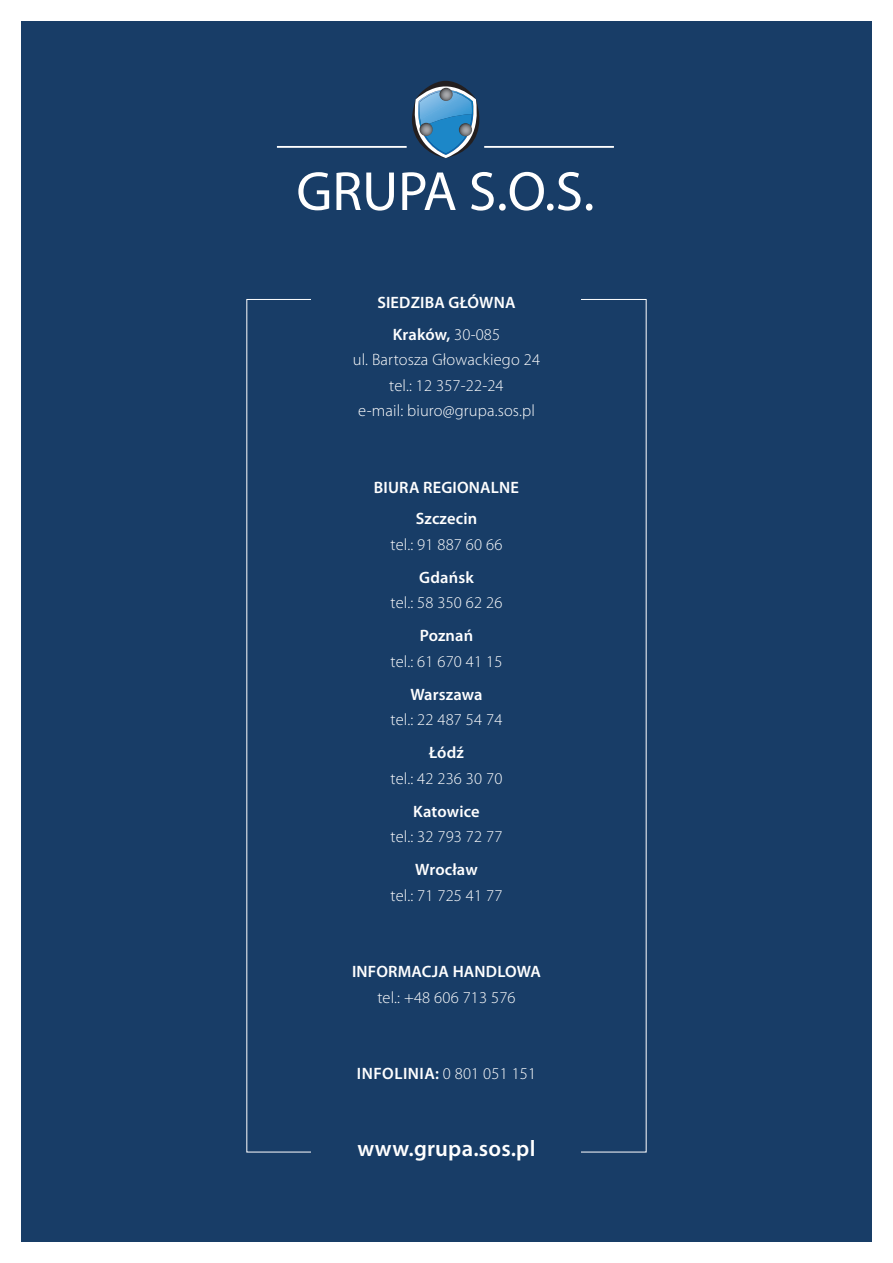
<style>
.page{position:relative;width:893px;height:1263px;background:#fff}
.page>*{position:absolute;margin:0;border:0;box-sizing:border-box;transform-origin:0 0}
.t1{font:600 22.5px "Myriad Pro";letter-spacing:.01em;color:#fff}
.t2{font:300 16.5px/25.5px "Myriad Pro";letter-spacing:.01em;color:#fff;text-align:center}
.t3{font:600 16.5px/31.5px "Myriad Pro";letter-spacing:.01em;color:#fff;text-align:center}
.t4{font:600 16.5px "Myriad Pro";letter-spacing:.03em;color:#fff}
.s1{font-weight:300}
</style>
<div class="page">
<div style="left:21px;top:21px;width:851px;height:1221px;background:#183d67"></div>
<hr style="left:277px;top:146px;width:130px;height:2px;background:#fff">
<hr style="left:484px;top:146px;width:130px;height:2px;background:#fff">
<svg style="left:412px;top:81px;width:68px;height:77px"></svg>
<svg style="left:419px;top:123px;width:14px;height:13px"></svg>
<svg style="left:298px;top:172px;width:294px;height:39px"></svg>
<p class="t3" style="left:377px;top:287px;width:140px">SIEDZIBA GŁÓWNA<br>Kraków, <span class="s1">30-085</span></p>
<p class="t2" style="left:353px;top:347px;width:189px">ul. Bartosza Głowackiego 24 tel.: 12 357-22-24<br>e-mail: biuro@grupa.sos.pl</p>
<p class="t3" style="left:374px;top:472px;width:147px">BIURA REGIONALNE<br>Szczecin</p>
<p class="t2" style="left:391px;top:531px;width:113px">tel.: 91 887 60 66</p>
<p class="t3" style="left:419px;top:562px;width:56px">Gdańsk</p>
<p class="t2" style="left:391px;top:590px;width:113px">tel.: 58 350 62 26</p>
<p class="t3" style="left:420px;top:620px;width:55px">Poznań</p>
<p class="t2" style="left:391px;top:648px;width:113px">tel.: 61 670 41 15</p>
<p class="t3" style="left:410px;top:679px;width:74px">Warszawa</p>
<p class="t2" style="left:391px;top:707px;width:113px">tel.: 22 487 54 74</p>
<p class="t3" style="left:429px;top:737px;width:36px">Łódź</p>
<p class="t2" style="left:391px;top:765px;width:113px">tel.: 42 236 30 70</p>
<p class="t3" style="left:413px;top:796px;width:68px">Katowice</p>
<p class="t2" style="left:391px;top:824px;width:113px">tel.: 32 793 72 77</p>
<p class="t3" style="left:415px;top:854px;width:64px">Wrocław</p>
<p class="t2" style="left:391px;top:882px;width:113px">tel.: 71 725 41 77</p>
<p class="t3" style="left:352px;top:956px;width:190px">INFORMACJA HANDLOWA</p>
<p class="t2" style="left:377px;top:984px;width:140px">tel.: +48 606 713 576</p>
<p class="t4" style="left:357px;top:1064px;width:181px">INFOLINIA: <span class="s1">0 801 051 151</span></p>
<h1 class="t1" style="left:357px;top:1136px;width:179px">www.grupa.sos.pl</h1>
</div>
